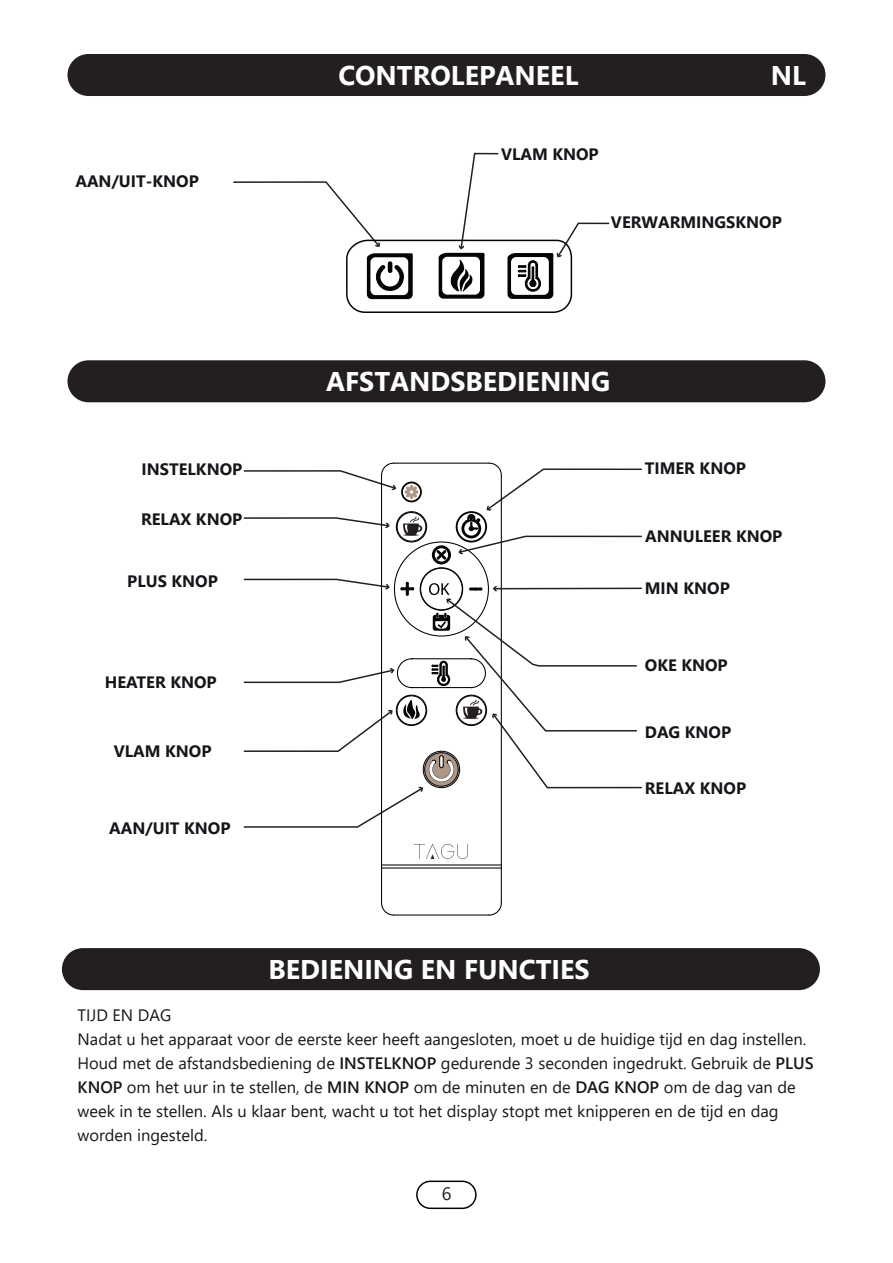
<style>
.page{position:relative;width:893px;height:1263px;background:#fff}
.page>*{position:absolute;margin:0;border:0;box-sizing:border-box;transform-origin:0 0}
.t1{font:700 27px "Segoe UI";color:#fff}
.t2{font:18px "Segoe UI";color:#231f20}
.t3{font:16.5px/24px "Segoe UI";color:#17151a}
.t4{font:700 16.5px "Segoe UI";color:#17151a}
.s1{font-weight:600}
</style>
<div class="page">
<div style="left:416px;top:1180px;width:61px;height:29px;border:2px solid #040503;border-radius:14px"></div>
<div style="left:62px;top:948px;width:758px;height:42px;background:#231f20;border-radius:21px"></div>
<div style="left:67px;top:54px;width:758px;height:42px;background:#231f20;border-radius:21px"></div>
<div style="left:67px;top:360px;width:758px;height:42px;background:#231f20;border-radius:21px"></div>
<svg style="left:233px;top:152px;width:377px;height:161px"></svg>
<hr style="left:501px;top:475px;width:1px;height:428px;background:#040503">
<hr style="left:393px;top:914px;width:97px;height:1px;background:#040503">
<svg style="left:489px;top:902px;width:13px;height:13px"></svg>
<svg style="left:381px;top:902px;width:13px;height:13px"></svg>
<hr style="left:381px;top:475px;width:1px;height:428px;background:#040503">
<hr style="left:381px;top:867px;width:121px;height:1px;background:#040503">
<hr style="left:381px;top:864px;width:121px;height:1px;background:#040503">
<svg style="left:413px;top:844px;width:55px;height:15px"></svg>
<svg style="left:243px;top:463px;width:399px;height:365px"></svg>
<p class="t4" style="left:75px;top:166px;width:125px">AAN/UIT-KNOP</p>
<h1 class="t1" style="left:338px;top:50px;width:242px">CONTROLEPANEEL</h1>
<h1 class="t1" style="left:771px;top:50px;width:37px">NL</h1>
<p class="t4" style="left:501px;top:139px;width:99px">VLAM KNOP</p>
<p class="t4" style="left:611px;top:207px;width:172px">VERWARMINGSKNOP</p>
<p class="t4" style="left:142px;top:453px;width:102px">INSTELKNOP</p>
<p class="t4" style="left:141px;top:513px;width:103px">RELAX KNOP</p>
<p class="t4" style="left:127px;top:575px;width:92px">PLUS KNOP</p>
<p class="t4" style="left:105px;top:676px;width:114px">HEATER KNOP</p>
<p class="t4" style="left:114px;top:735px;width:99px">VLAM KNOP</p>
<p class="t4" style="left:109px;top:812px;width:123px">AAN/UIT KNOP</p>
<h1 class="t1" style="left:326px;top:356px;width:286px">AFSTANDSBEDIENING</h1>
<p class="t4" style="left:645px;top:462px;width:103px">TIMER KNOP</p>
<p class="t4" style="left:645px;top:520px;width:139px">ANNULEER KNOP</p>
<p class="t4" style="left:645px;top:573px;width:87px">MIN KNOP</p>
<p class="t4" style="left:645px;top:659px;width:84px">OKE KNOP</p>
<p class="t4" style="left:645px;top:716px;width:88px">DAG KNOP</p>
<p class="t4" style="left:645px;top:782px;width:103px">RELAX KNOP</p>
<h1 class="t1" style="left:269px;top:944px;width:323px">BEDIENING EN FUNCTIES</h1>
<p class="t3" style="left:78px;top:1001px;width:738px">TIJD EN DAG<br>Nadat u het apparaat voor de eerste keer heeft aangesloten, moet u de huidige tijd en dag instellen.<br>Houd met de afstandsbediening de <span class="s1">INSTELKNOP</span> gedurende 3 seconden ingedrukt. Gebruik de <span class="s1">PLUS KNOP</span> om het uur in te stellen, de <span class="s1">MIN KNOP</span> om de minuten en de <span class="s1">DAG KNOP</span> om de dag van de week in te stellen. Als u klaar bent, wacht u tot het display stopt met knipperen en de tijd en dag worden ingesteld.</p>
<p class="t2" style="left:442px;top:1177px;width:11px">6</p>
</div>
